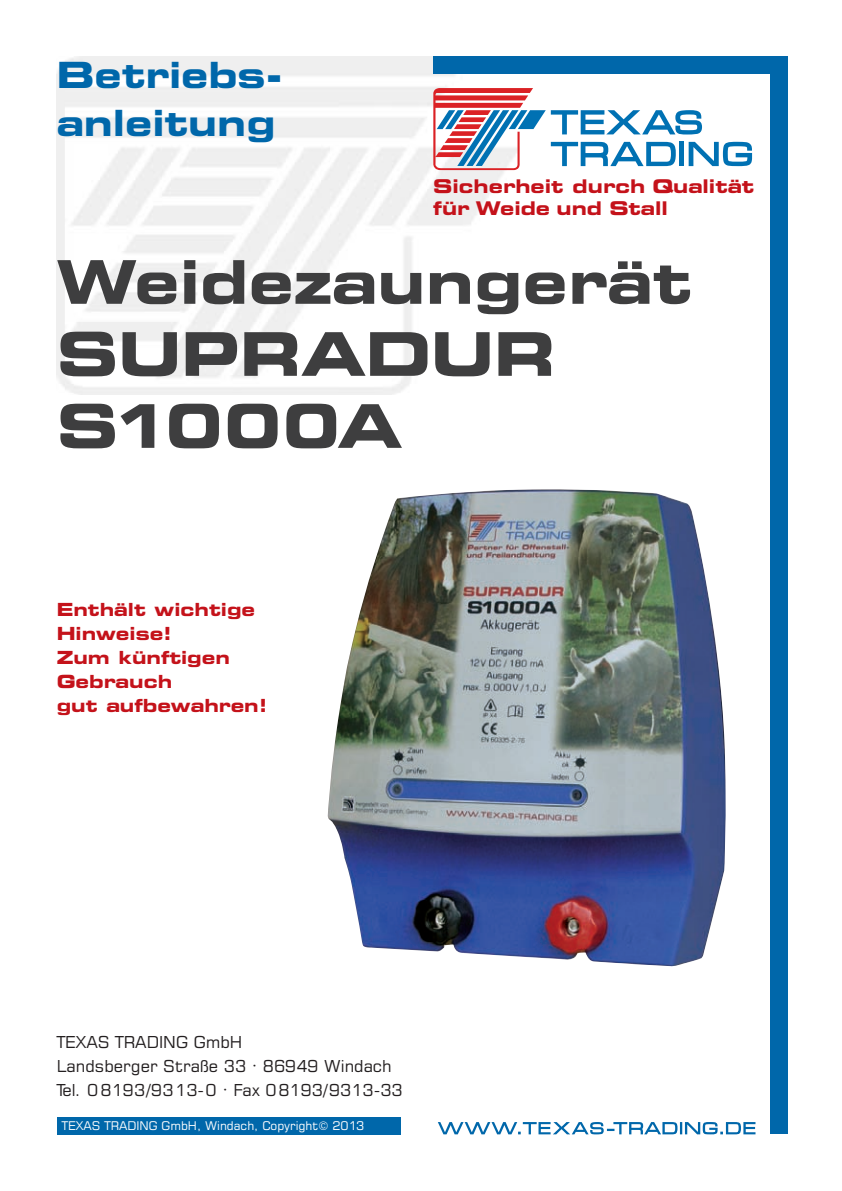
<style>
.page{position:relative;width:842px;height:1191px;background:#fff}
.page>*{position:absolute;margin:0;border:0;box-sizing:border-box;transform-origin:0 0}
.t1{font:700 expanded 60px/72px "Square 721 BT";color:#3e3e3f}
.t2{font:700 expanded 36px/48px "Square 721 BT";color:#0067aa}
.t3{font:700 expanded 18.8px/22px "Square 721 BT";color:#c4121a}
.t4{font:700 expanded 18px/24px "Square 721 BT";color:#c4121a}
.t5{font:16.4px/24px "Square 721 BT";color:#231f20}
.t6{font:12px "Square 721 BT";color:#fff}
</style>
<div class="page">
<svg style="left:433px;top:88px;width:319px;height:82px"></svg>
<svg style="left:438px;top:1122px;width:317px;height:12px"></svg>
<div style="left:433px;top:57px;width:352px;height:17px;background:#0067aa"></div>
<div style="left:57px;top:1117px;width:343px;height:17px;background:#0067aa"></div>
<div style="left:771px;top:57px;width:17px;height:1077px;background:#0067aa"></div>
<img style="left:327px;top:489px;width:399px;height:477px">
<h2 class="t2" style="left:57px;top:51px;width:228px">Betriebs&shy;anleitung</h2>
<p class="t3" style="left:433px;top:176px;width:322px">Sicherheit durch Qualität für Weide und Stall</p>
<h1 class="t1" style="left:57px;top:247px;width:637px">Weidezaungerät<br>SUPRADUR<br>S1000A</h1>
<p class="t4" style="left:57px;top:597px;width:212px">Enthält wichtige<br>Hinweise!<br>Zum künftigen<br>Gebrauch<br>gut aufbewahren!</p>
<p class="t5" style="left:57px;top:1030px;width:347px">TEXAS TRADING GmbH<br>Landsberger Straße 33 · 86949 Windach<br>Tel. 0 8193/9313-0 · Fax 08193/9313-33</p>
<p class="t6" style="left:62px;top:1119px;width:304px">TEXAS TRADING GmbH, Windach, Copyright© 2013</p>
</div>
